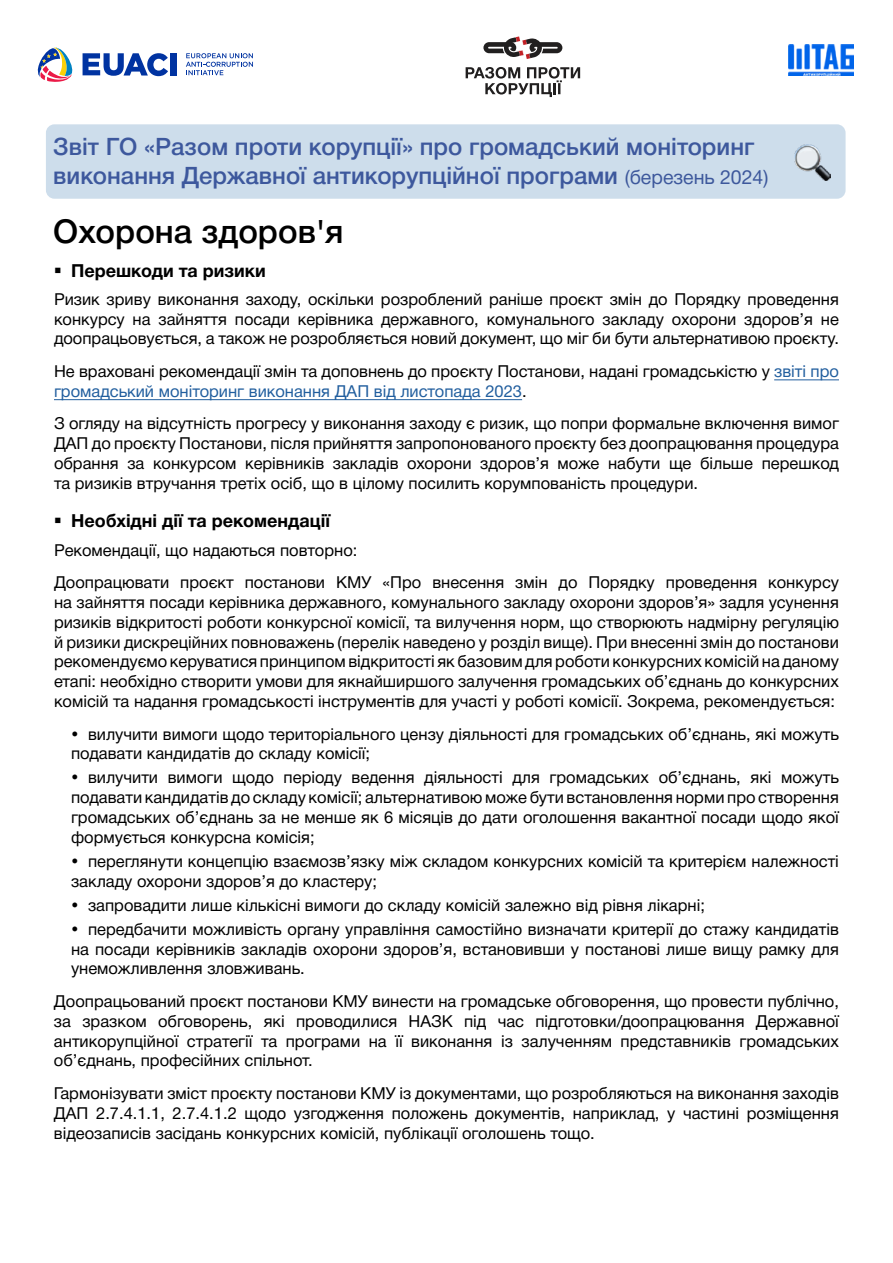
<style>
.page{position:relative;width:893px;height:1263px;background:#fff}
.page>*{position:absolute;margin:0;border:0;box-sizing:border-box;transform-origin:0 0}
.t1{font:500 33px "Helvetica Neue Cyr";color:#000}
.t2{font:500 24px/28.8px "Helvetica Neue Cyr";color:#3d589d}
.t3{font:700 18px "Helvetica Neue Cyr";color:#000}
.t4{font:16.5px/19.8px "Helvetica Neue Cyr";color:#000;text-align:justify}
.s1{font-weight:400;font-size:19.5px;color:#3d589c}
.s2{color:#215e9e}
</style>
<div class="page">
<div style="left:46px;top:124px;width:799px;height:75px;background:#cdddeb;border-radius:9px"></div>
<svg style="left:483px;top:36px;width:79px;height:23px"></svg>
<svg style="left:466px;top:67px;width:114px;height:30px"></svg>
<svg style="left:186px;top:53px;width:67px;height:22px"></svg>
<svg style="left:37px;top:47px;width:36px;height:35px"></svg>
<svg style="left:83px;top:53px;width:85px;height:23px"></svg>
<div style="left:170px;top:53px;width:6px;height:22px;background:#0033a1"></div>
<img style="left:789px;top:45px;width:65px;height:31px">
<img style="left:794px;top:144px;width:36px;height:36px">
<hr style="left:774px;top:379px;width:65px;height:1px;background:#215e9e">
<hr style="left:54px;top:399px;width:468px;height:1px;background:#215e9e">
<h2 class="t2" style="left:53px;top:133px;width:717px">Звіт ГО «Разом проти корупції» про громадський моніторинг виконання Державної антикорупційної програми <span class="s1">(березень 2024)</span></h2>
<h1 class="t1" style="left:53px;top:213px;width:292px">Охорона здоров'я</h1>
<p class="t3" style="left:71px;top:260px;width:196px">Перешкоди та ризики</p>
<p class="t4" style="left:54px;top:289px;width:786px">Ризик зриву виконання заходу, оскільки розроблений раніше проєкт змін до Порядку проведення конкурсу на зайняття посади керівника державного, комунального закладу охорони здоров’я не доопрацьовується, а також не розробляється новий документ, що міг би бути альтернативою проєкту.</p>
<p class="t4" style="left:54px;top:361px;width:786px">Не враховані рекомендації змін та доповнень до проєкту Постанови, надані громадськістю у <span class="s2">звіті про громадський моніторинг виконання ДАП від листопада 2023</span>.</p>
<p class="t4" style="left:54px;top:414px;width:786px">З огляду на відсутність прогресу у виконання заходу є ризик, що попри формальне включення вимог ДАП до проєкту Постанови, після прийняття запропонованого проєкту без доопрацювання процедура обрання за конкурсом керівників закладів охорони здоров’я може набути ще більше перешкод та ризиків втручання третіх осіб, що в цілому посилить корумпованість процедури.</p>
<p class="t3" style="left:71px;top:511px;width:261px">Необхідні дії та рекомендації</p>
<p class="t4" style="left:54px;top:534px;width:786px;line-height:32.5px">Рекомендації, що надаються повторно:<br>Доопрацювати проєкт постанови КМУ «Про внесення змін до Порядку проведення конкурсу</p>
<p class="t4" style="left:54px;top:592px;width:786px">на зайняття посади керівника державного, комунального закладу охорони здоров’я» задля усунення ризиків відкритості роботи конкурсної комісії, та вилучення норм, що створюють надмірну регуляцію й ризики дискреційних повноважень (перелік наведено у розділ вище). При внесенні змін до постанови рекомендуємо керуватися принципом відкритості як базовим для роботи конкурсних комісій на даному етапі: необхідно створити умови для якнайширшого залучення громадських об’єднань до конкурсних комісій та надання громадськості інструментів для участі у роботі комісії. Зокрема, рекомендується:</p>
<p class="t4" style="left:71px;top:724px;width:769px;text-indent:17px">вилучити вимоги щодо територіального цензу діяльності для громадських об’єднань, які можуть подавати кандидатів до складу комісії;</p>
<p class="t4" style="left:71px;top:768px;width:769px;text-indent:17px">вилучити вимоги щодо періоду ведення діяльності для громадських об’єднань, які можуть подавати кандидатів до складу комісії; альтернативою може бути встановлення норми про створення громадських об’єднань за не менше як 6 місяців до дати оголошення вакантної посади щодо якої формується конкурсна комісія;</p>
<p class="t4" style="left:71px;top:851px;width:769px;text-indent:17px">переглянути концепцію взаємозв’язку між складом конкурсних комісій та критерієм належності закладу охорони здоров’я до кластеру;</p>
<p class="t4" style="left:88px;top:893px;width:752px;line-height:24px">запровадити лише кількісні вимоги до складу комісій залежно від рівня лікарні;<br>передбачити можливість органу управління самостійно визначати критерії до стажу кандидатів</p>
<p class="t4" style="left:71px;top:939px;width:769px">на посади керівників закладів охорони здоров’я, встановивши у постанові лише вищу рамку для унеможливлення зловживань.</p>
<p class="t4" style="left:54px;top:991px;width:786px">Доопрацьований проєкт постанови КМУ винести на громадське обговорення, що провести публічно, за зразком обговорень, які проводилися НАЗК під час підготовки/доопрацювання Державної антикорупційної стратегії та програми на її виконання із залученням представників громадських об’єднань, професійних спільнот.</p>
<p class="t4" style="left:54px;top:1083px;width:786px">Гармонізувати зміст проєкту постанови КМУ із документами, що розробляються на виконання заходів ДАП 2.7.4.1.1, 2.7.4.1.2 щодо узгодження положень документів, наприклад, у частині розміщення відеозаписів засідань конкурсних комісій, публікації оголошень тощо.</p>
</div>
